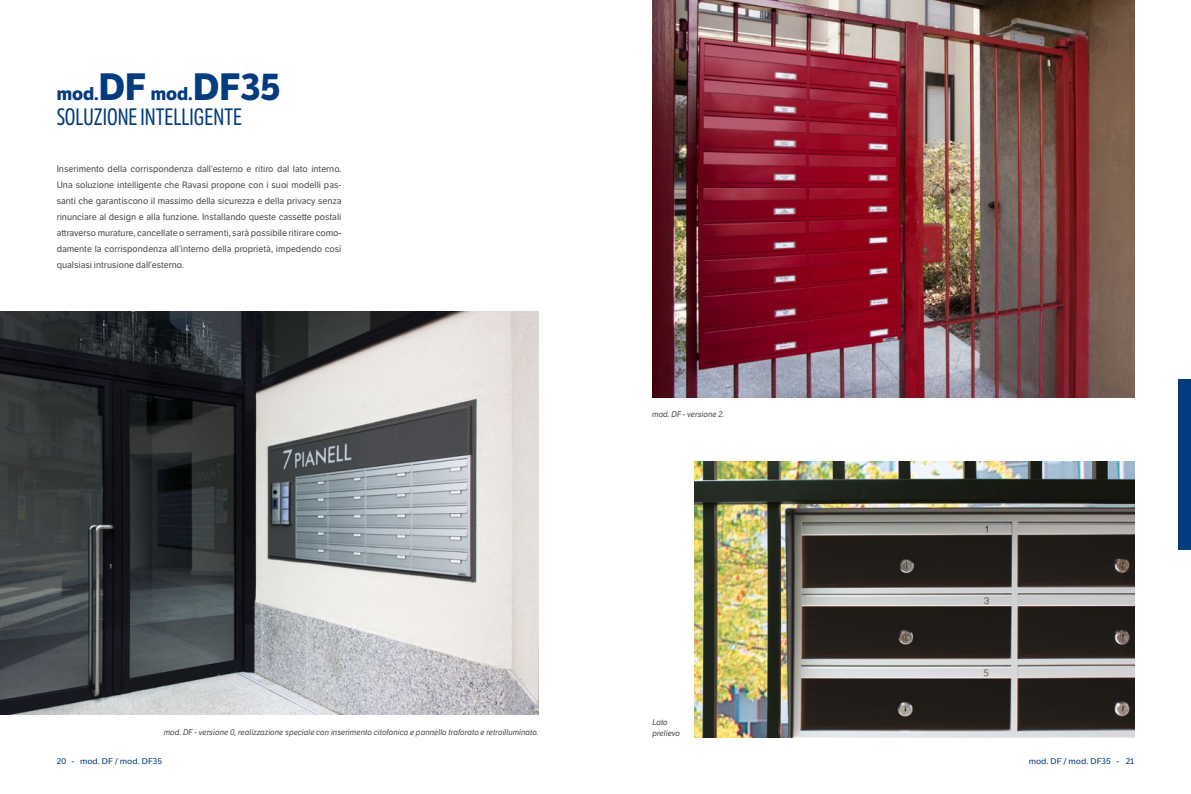
<style>
.page{position:relative;width:1191px;height:794px;background:#fff}
.page>*{position:absolute;margin:0;border:0;box-sizing:border-box;transform-origin:0 0}
.t1{font:23px "LFT Etica Compressed";color:#023b7e}
.t2{font:700 18px "LFT Etica";color:#023b7e}
.t3{font:9px/16px "LFT Etica";color:#4a4a49;text-align:justify}
.t4{font:italic 8px/11px "LFT Etica";color:#4a4a49}
.t5{font:8px "LFT Etica";color:#023b7e;scale:1.11 1}
.s1{font-size:37px}
</style>
<div class="page">
<img style="left:0;top:312px;width:539px;height:402px">
<img style="left:652px;top:0;width:482px;height:397px">
<div style="left:1178px;top:380px;width:13px;height:170px;background:#023b7e"></div>
<img style="left:694px;top:462px;width:440px;height:275px">
<h2 class="t2" style="left:57px;top:82px;width:226px">mod.<span class="s1">DF</span> mod.<span class="s1">DF35</span></h2>
<h1 class="t1" style="left:57px;top:103px;width:187px">SOLUZIONE INTELLIGENTE</h1>
<p class="t3" style="left:57px;top:161px;width:286px">Inserimento della corrispondenza dall’esterno e ritiro dal lato interno.<br>Una soluzione intelligente che Ravasi propone con i suoi modelli pas&shy;santi che garantiscono il massimo della sicurezza e della privacy senza rinunciare al design e alla funzione. Installando queste cassette postali attraverso murature, cancellate o serramenti, sarà possibile ritirare como&shy;damente la corrispondenza all’interno della proprietà, impedendo così qualsiasi intrusione dall’esterno.</p>
<p class="t4" style="left:652px;top:409px;width:74px">mod. DF - versione 2.</p>
<p class="t4" style="left:164px;top:726px;width:376px">mod. DF - versione 0, realizzazione speciale con inserimento citofonico e pannello traforato e retroilluminato.</p>
<p class="t4" style="left:652px;top:717px;width:29px">Lato prelievo</p>
<p class="t5" style="left:72px;top:756px;width:83px">- mod. DF / mod. DF35</p>
<p class="t5" style="left:1028px;top:756px;width:83px">mod. DF / mod. DF35 -</p>
<p class="t5" style="left:57px;top:756px;width:10px">20</p>
<p class="t5" style="left:1125px;top:756px;width:9px">21</p>
</div>
